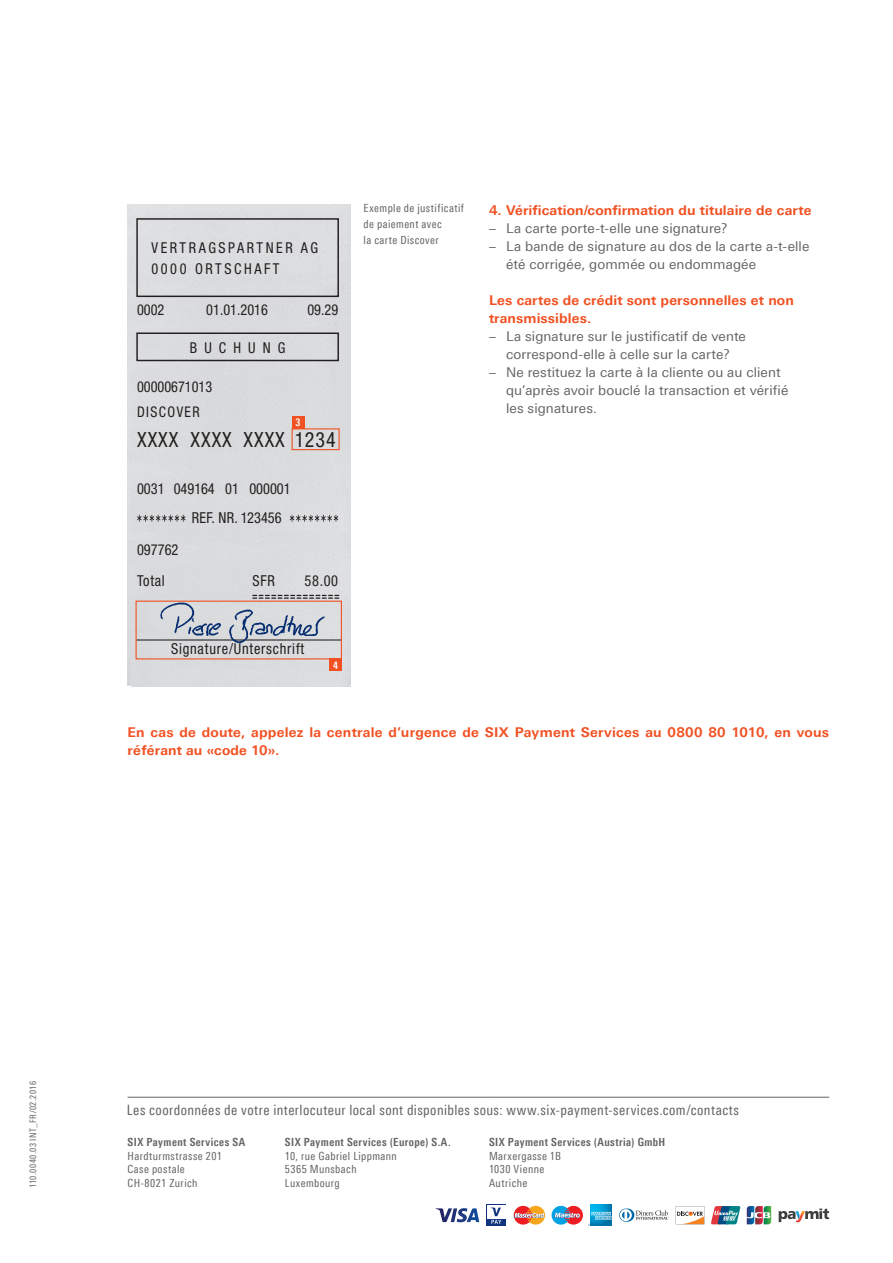
<style>
.page{position:relative;width:893px;height:1263px;background:#fff}
.page>*{position:absolute;margin:0;border:0;box-sizing:border-box;transform-origin:0 0}
.t1{font:condensed 21px "Helvetica Neue";letter-spacing:.05em;color:#231f20;scale:.95 1}
.t2{font:condensed 15.15px/29.7px "Helvetica Neue";letter-spacing:.015em;color:#231f20;scale:.95 1}
.t3{font:condensed 15.15px "Helvetica Neue";letter-spacing:.055em;color:#231f20;scale:.95 1}
.t4{font:condensed 15px/21px "Helvetica Neue";letter-spacing:.18em;color:#231f20;scale:.95 1}
.t5{font:condensed 15px "Helvetica Neue";color:#231f20;scale:.95 1}
.t6{font:condensed 15px "Helvetica Neue";letter-spacing:.5em;color:#231f20;scale:.95 1}
.t7{font:condensed 14.7px "Helvetica Neue";letter-spacing:.1em;color:#231f20;scale:.95 1}
.t8{font:14.25px "Linotype Univers 420 Cn";letter-spacing:.03em;color:#636366}
.t9{font:13.5px/18px "Linotype Univers 430";letter-spacing:.01em;color:#636366}
.t10{font:700 13.5px/18px "Linotype Univers 630";letter-spacing:.01em;color:#f15122}
.t11{font:11.25px/13.5px "Linotype Univers 420 Cn";letter-spacing:.035em;color:#636366}
.t12{font:700 11.25px "Linotype Univers 620 Cn";letter-spacing:.04em;color:#636366}
.t13{font:700 10.5px "Linotype Univers 620 Cn";color:#fff}
.t14{font:9px "Linotype Univers 420 Cn";letter-spacing:.055em;color:#636366}
</style>
<div class="page">
<img style="left:591px;top:1205px;width:21px;height:1px">
<svg style="left:747px;top:1206px;width:24px;height:18px"></svg>
<div style="left:552px;top:1206px;width:18px;height:18px;background:#00a2e4;border-radius:50%"></div>
<svg style="left:554px;top:1206px;width:58px;height:20px"></svg>
<svg style="left:514px;top:1206px;width:31px;height:18px"></svg>
<svg style="left:435px;top:1208px;width:44px;height:14px"></svg>
<svg style="left:619px;top:1208px;width:50px;height:14px"></svg>
<svg style="left:779px;top:1208px;width:50px;height:14px"></svg>
<svg style="left:711px;top:1206px;width:29px;height:18px"></svg>
<svg style="left:486px;top:1205px;width:20px;height:21px"></svg>
<div style="left:487px;top:1205px;width:18px;height:13px;background:#fff"></div>
<svg style="left:490px;top:1207px;width:11px;height:17px"></svg>
<svg style="left:676px;top:1206px;width:28px;height:18px"></svg>
<hr style="left:128px;top:1097px;width:157px;height:1px;background:#636366">
<hr style="left:285px;top:1097px;width:204px;height:1px;background:#636366">
<hr style="left:489px;top:1097px;width:340px;height:1px;background:#636366">
<div style="left:128px;top:204px;width:223px;height:482px;background:#dbdbdd"></div>
<div style="left:136px;top:218px;width:203px;height:79px;border:1px solid #231f20"></div>
<div style="left:136px;top:332px;width:203px;height:29px;border:1px solid #231f20"></div>
<svg style="left:137px;top:515px;width:48px;height:7px"></svg>
<svg style="left:290px;top:515px;width:48px;height:7px"></svg>
<svg style="left:253px;top:595px;width:86px;height:4px"></svg>
<div style="left:292px;top:428px;width:48px;height:22px;border:1px solid #f15122"></div>
<hr style="left:136px;top:639px;width:206px;height:1px;background:#231f20">
<img style="left:155px;top:596px;width:177px;height:54px">
<div style="left:136px;top:601px;width:206px;height:58px;border:1px solid #f15122"></div>
<div style="left:292px;top:416px;width:12px;height:13px;background:#f15122"></div>
<div style="left:329px;top:658px;width:13px;height:13px;background:#f15122"></div>
<p class="t4" style="left:152px;top:237px;width:177px">VERTRAGSPARTNER AG<br>0000 ORTSCHAFT</p>
<p class="t4" style="left:137px;top:299px;width:30px">0002</p>
<p class="t4" style="left:206px;top:299px;width:66px">01.01.2016</p>
<p class="t4" style="left:307px;top:299px;width:34px">09.29</p>
<p class="t6" style="left:190px;top:339px;width:102px">BUCHUNG</p>
<p class="t5" style="left:137px;top:377px;width:81px">00000671013</p>
<p class="t7" style="left:137px;top:403px;width:67px">DISCOVER</p>
<h1 class="t1" style="left:137px;top:427px;width:210px">XXXX XXXX XXXX 1234</h1>
<p class="t2" style="left:192px;top:473px;width:105px;text-indent:-55px">0031 049164 01 000001<br>REF. NR. 123456</p>
<p class="t2" style="left:137px;top:534px;width:45px;line-height:31.5px">097762<br>Total</p>
<p class="t13" style="left:296px;top:416px;width:6px">3</p>
<p class="t2" style="left:253px;top:566px;width:25px">SFR</p>
<p class="t2" style="left:305px;top:566px;width:37px">58.00</p>
<p class="t3" style="left:171px;top:639px;width:142px">Signature/Unterschrift</p>
<p class="t13" style="left:333px;top:659px;width:6px">4</p>
<p class="t11" style="left:364px;top:200px;width:102px;line-height:15.8px">Exemple de justificatif de paiement avec<br>la carte Discover</p>
<p class="t10" style="left:489px;top:201px;width:324px">4. Vérification/confirmation du titulaire de carte</p>
<p class="t9" style="left:489px;top:219px;width:240px">– La carte porte-t-elle une signature?</p>
<p class="t9" style="left:506px;top:237px;width:305px;text-indent:-17px">– La bande de signature au dos de la carte a-t-elle été corrigée, gommée ou endommagée</p>
<p class="t10" style="left:489px;top:291px;width:306px">Les cartes de crédit sont personnelles et non transmissibles.</p>
<p class="t9" style="left:489px;top:327px;width:258px;text-align:center">– La signature sur le justificatif de vente correspond-elle à celle sur la carte?</p>
<p class="t9" style="left:506px;top:363px;width:284px;text-indent:-17px">– Ne restituez la carte à la cliente ou au client qu’après avoir bouclé la transaction et vérifié les signatures.</p>
<p class="t10" style="left:128px;top:723px;width:703px">En cas de doute, appelez la centrale d’urgence de SIX Payment Services au 0800 80 1010, en vous référant au «code 10».</p>
<p class="t14" style="left:28px;top:1188px;width:108px;rotate:-90deg">110.0040.03 INT_FR/02.2016</p>
<p class="t8" style="left:127px;top:1101px;width:614px">Les coordonnées de votre interlocuteur local sont disponibles sous: www.six-payment-services.com/contacts</p>
<p class="t12" style="left:128px;top:1136px;width:119px">SIX Payment Services SA</p>
<p class="t11" style="left:128px;top:1149px;width:96px">Hardturmstrasse 201<br>Case postale<br>CH-8021 Zurich</p>
<p class="t12" style="left:285px;top:1136px;width:167px">SIX Payment Services (Europe) S.A.</p>
<p class="t11" style="left:285px;top:1149px;width:114px">10, rue Gabriel Lippmann<br>5365 Munsbach<br>Luxembourg</p>
<p class="t12" style="left:489px;top:1136px;width:178px">SIX Payment Services (Austria) GmbH</p>
<p class="t11" style="left:489px;top:1149px;width:73px">Marxergasse 1B<br>1030 Vienne<br>Autriche</p>
</div>
